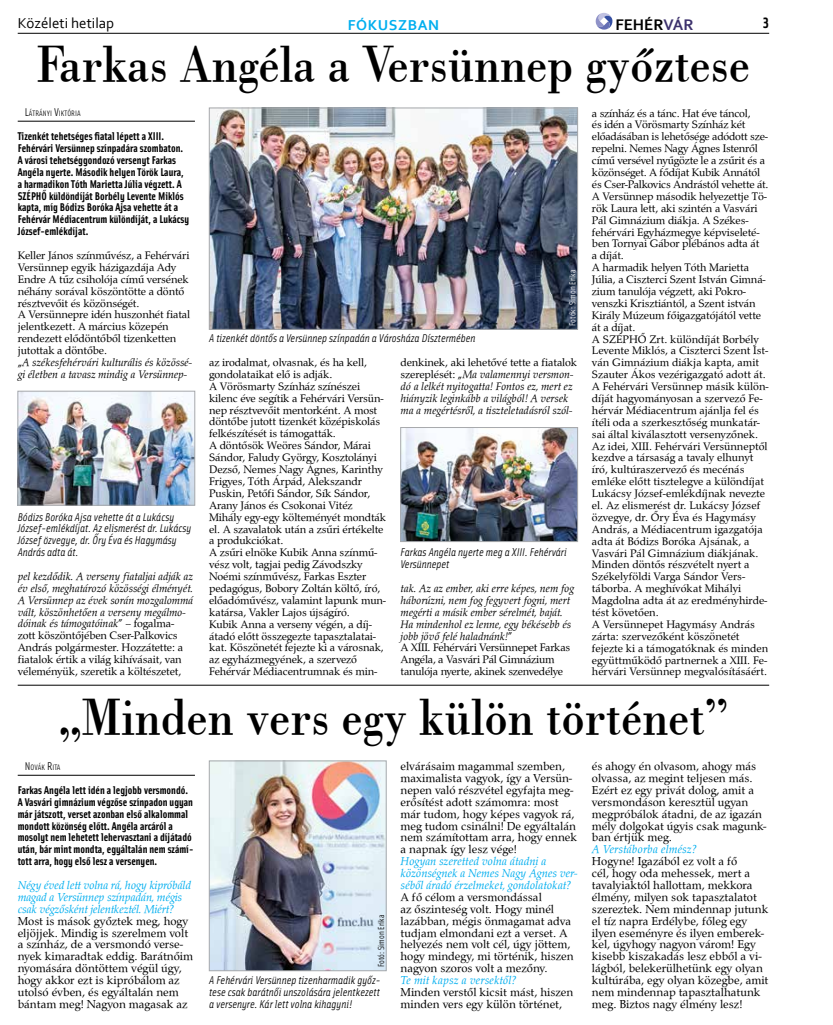
<style>
.page{position:relative;width:833px;height:1025px;background:#fff}
.page>*{position:absolute;margin:0;border:0;box-sizing:border-box;transform-origin:0 0}
.t1{font:52.5px "Bodoni PFL";color:#000;scale:.9 1}
.t2{font:700 16.12px "Corbel";color:#000}
.t3{font:15px "Corbel";color:#000}
.t4{font:700 15px "Corbel";letter-spacing:.04em;color:#00aeef}
.t5{font:700 15px "Solex";color:#000}
.t6{font:11.88px/11.9px "Palladius";color:#000}
.t7{font:italic 11.88px/11.9px "Palladius";letter-spacing:-.01em;color:#00aeef}
.t8{font:11.25px/11.9px "Palladius";letter-spacing:-.01em;color:#000}
.t9{font:italic 11.25px/11.9px "Palladius";letter-spacing:-.01em;color:#000}
.t10{font:700 11.25px/11.9px "Solex";color:#000}
.t11{font:italic 11.25px/11.9px "Solex";color:#000}
.t12{font:8.75px "Solex";color:#fff}
.t13{font:8.75px "Solex";color:#000}
.t14{font:7.88px "Solex";color:#000}
.s1{color:#3c316c}
.s2{font-size:11.25px}
.s3{font-style:italic}
.s4{font-style:normal}
</style>
<div class="page">
<hr style="left:18px;top:33px;width:751px;height:1px;background:#000">
<svg style="left:595px;top:13px;width:17px;height:17px"></svg>
<img style="left:211px;top:762px;width:173px;height:206px">
<div style="left:209px;top:760px;width:177px;height:210px;border:1px solid #a7a9ac"></div>
<img style="left:20px;top:393px;width:173px;height:110px">
<div style="left:18px;top:391px;width:177px;height:114px;border:1px solid #a7a9ac"></div>
<img style="left:402px;top:429px;width:174px;height:110px">
<div style="left:400px;top:427px;width:178px;height:114px;border:1px solid #a7a9ac"></div>
<hr style="left:18px;top:121px;width:177px;height:1px;background:#000">
<hr style="left:18px;top:774px;width:177px;height:1px;background:#000">
<img style="left:211px;top:110px;width:365px;height:217px">
<div style="left:209px;top:108px;width:369px;height:221px;border:1px solid #a7a9ac"></div>
<hr style="left:18px;top:684px;width:751px;height:1px;background:#000">
<h3 class="t3" style="left:18px;top:13px;width:98px">Közéleti hetilap</h3>
<h3 class="t4" style="left:348px;top:15px;width:93px">FÓKUSZBAN</h3>
<h2 class="t2" style="left:615px;top:14px;width:80px">FEHÉR<span class="s1">VÁR</span></h2>
<h3 class="t5" style="left:762px;top:13px;width:8px">3</h3>
<h1 class="t1" style="left:37px;top:27px;width:794px">Farkas Angéla a Versünnep győztese</h1>
<p class="t14" style="left:25px;top:109px;width:57px"><span class="s2">L</span>ÁTRÁNYI <span class="s2">V</span>IKTÓRIA</p>
<p class="t10" style="left:18px;top:130px;width:173px">Tizenkét tehetséges fiatal lépett a XIII.<br>Fehérvári Versünnep színpadára szombaton.<br>A városi tehetséggondozó versenyt Farkas Angéla nyerte. Második helyen Török Laura, a harmadikon Tóth Marietta Júlia végzett. A SZÉPHŐ küldöndíját Borbély Levente Miklós kapta, míg Bódizs Boróka Ajsa vehette át a Fehérvár Médiacentrum különdíját, a Lukácsy József-emlékdíjat.</p>
<p class="t8" style="left:18px;top:249px;width:176px">Keller János színművész, a Fehérvári Versünnep egyik házigazdája Ady Endre A tűz csiholója című versének néhány sorával köszöntötte a döntő résztvevőit és közönségét.<br>A Versünnepre idén huszonhét fiatal jelentkezett. A március közepén rendezett elődöntőből tizenketten jutottak a döntőbe.<br>„<span class="s3">A székesfehérvári kulturális és közössé&shy;gi életben a tavasz mindig a Versünnep-</span></p>
<p class="t11" style="left:18px;top:510px;width:175px">Bódizs Boróka Ajsa vehette át a Lukácsy József-emlékdíjat. Az elismerést dr. Lukácsy József özvegye, dr. Őry Éva és Hagymásy András adta át.</p>
<p class="t9" style="left:18px;top:570px;width:177px">pel kezdődik. A verseny fiataljai adják az év első, meghatározó közösségi élményét.<br>A Versünnep az évek során mozgalommá vált, köszönhetően a verseny megálmo&shy;dóinak és támogatóinak<span class="s4">” – fogalma&shy;zott köszöntőjében Cser-Palkovics András polgármester. Hozzátette: a fiatalok értik a világ kihívásait, van véleményük, szeretik a költészetet,</span></p>
<p class="t11" style="left:209px;top:332px;width:268px">A tizenkét döntős a Versünnep színpadán a Városháza Dísztermében</p>
<p class="t12" style="left:567px;top:326px;width:58px;rotate:-90deg">Fotók: Simon Erika</p>
<p class="t8" style="left:209px;top:356px;width:178px">az irodalmat, olvasnak, és ha kell, gondolataikat elő is adják.<br>A Vörösmarty Színház színészei kilenc éve segítik a Fehérvári Versün&shy;nep résztvevőit mentorként. A most döntőbe jutott tizenkét középiskolás felkészítését is támogatták.<br>A döntősök Weöres Sándor, Márai Sándor, Faludy György, Kosztolányi Dezső, Nemes Nagy Ágnes, Karinthy Frigyes, Tóth Árpád, Alekszandr Puskin, Petőfi Sándor, Sík Sándor, Arany János és Csokonai Vitéz Mihály egy-egy költeményét mondták el. A szavalatok után a zsűri értékelte a produkciókat.<br>A zsűri elnöke Kubik Anna színmű&shy;vész volt, tagjai pedig Závodszky Noémi színművész, Farkas Eszter pedagógus, Bobory Zoltán költő, író, előadóművész, valamint lapunk mun&shy;katársa, Vakler Lajos újságíró.<br>Kubik Anna a verseny végén, a díj&shy;átadó előtt összegezte tapasztalatai&shy;kat. Köszönetét fejezte ki a városnak, az egyházmegyének, a szervező Fehérvár Médiacentrumnak és min-</p>
<p class="t9" style="left:400px;top:356px;width:178px"><span class="s4">denkinek, aki lehetővé tette a fiatalok szereplését: „</span>Ma valamennyi versmon&shy;dó a lelkét nyitogatta! Fontos ez, mert ez hiányzik leginkább a világból! A versek ma a megértésről, a tiszteletadásról szól-</p>
<p class="t11" style="left:400px;top:545px;width:168px">Farkas Angéla nyerte meg a XIII. Fehérvári<br>Versünnepet</p>
<p class="t9" style="left:400px;top:582px;width:175px">tak. Az az ember, aki erre képes, nem fog háborúzni, nem fog fegyvert fogni, mert megérti a másik ember sérelmét, baját.<br>Ha mindenhol ez lenne, egy békésebb és jobb jövő felé haladnánk!<span class="s4">”<br>A XIII. Fehérvári Versünnepet Farkas Angéla, a Vasvári Pál Gimnázium tanulója nyerte, akinek szenvedélye</span></p>
<p class="t8" style="left:592px;top:107px;width:178px">a színház és a tánc. Hat éve táncol,<br>és idén a Vörösmarty Színház két előadásában is lehetősége adódott sze&shy;repelni. Nemes Nagy Ágnes Istenről című versével nyűgözte le a zsűrit és a közönséget. A fődíjat Kubik Annától és Cser-Palkovics Andrástól vehette át.<br>A Versünnep második helyezettje Tö&shy;rök Laura lett, aki szintén a Vasvári Pál Gimnázium diákja. A Székes&shy;fehérvári Egyházmegye képviseleté&shy;ben Tornyai Gábor plébános adta át<br>a díját.<br>A harmadik helyen Tóth Marietta Júlia, a Ciszterci Szent István Gimná&shy;zium tanulója végzett, aki Pokro&shy;venszki Krisztiántól, a Szent istván Király Múzeum főigazgatójától vette át a díjat.<br>A SZÉPHŐ Zrt. különdíját Borbély Levente Miklós, a Ciszterci Szent Ist&shy;ván Gimnázium diákja kapta, amit Szauter Ákos vezérigazgató adott át.<br>A Fehérvári Versünnep másik külön&shy;díját hagyományosan a szervező Fe&shy;hérvár Médiacentrum ajánlja fel és ítéli oda a szerkesztőség munkatár&shy;sai által kiválasztott versenyzőnek.<br>Az idei, XIII. Fehérvári Versünneptől kezdve a társaság a tavaly elhunyt író, kultúraszervező és mecénás emléke előtt tisztelegve a különdíjat Lukácsy József-emlékdíjnak nevezte el. Az elismerést dr. Lukácsy József özvegye, dr. Őry Éva és Hagymásy András, a Médiacentrum igazgatója adta át Bódizs Boróka Ajsának, a Vasvári Pál Gimnázium diákjának.<br>Minden döntős részvételt nyert a Székelyföldi Varga Sándor Vers&shy;táborba. A meghívókat Mihályi Magdolna adta át az eredményhirde&shy;tést követően.<br>A Versünnepet Hagymásy András zárta: szervezőként köszönetét fejezte ki a támogatóknak és minden együttműködő partnernek a XIII. Fe&shy;hérvári Versünnep megvalósításáért.</p>
<h1 class="t1" style="left:58px;top:680px;width:746px">„Minden vers egy külön történet”</h1>
<p class="t14" style="left:25px;top:762px;width:37px"><span class="s2">N</span> OVÁK <span class="s2">R</span>ITA</p>
<p class="t10" style="left:18px;top:783px;width:177px">Farkas Angéla lett idén a legjobb versmondó.<br>A Vasvári gimnázium végzőse színpadon ugyan már játszott, verset azonban első alkalommal mondott közönség előtt. Angéla arcáról a mosolyt nem lehetett lehervasztani a díjátadó után, bár mint mondta, egyáltalán nem számí&shy;tott arra, hogy első lesz a versenyen.</p>
<p class="t7" style="left:18px;top:878px;width:175px">Négy éved lett volna rá, hogy kipróbáld magad a Versünnep színpadán, mégis csak végzősként jelentkeztél. Miért?</p>
<p class="t6" style="left:18px;top:914px;width:177px">Most is mások győztek meg, hogy eljöjjek. Mindig is szerelmem volt a színház, de a versmondó verse&shy;nyek kimaradtak eddig. Barátnőim nyomására döntöttem végül úgy, hogy akkor ezt is kipróbálom az utolsó évben, és egyáltalán nem bántam meg! Nagyon magasak az</p>
<p class="t13" style="left:375px;top:966px;width:54px;rotate:-90deg">Fotó: Simon Erika</p>
<p class="t11" style="left:209px;top:973px;width:173px;text-align:justify">A Fehérvári Versünnep tizenharmadik győz&shy;tese csak barátnői unszolására jelentkezett a versenyre. Kár lett volna kihagyni!</p>
<p class="t6" style="left:400px;top:760px;width:178px">elvárásaim magammal szemben, maximalista vagyok, így a Versün&shy;nepen való részvétel egyfajta meg&shy;erősítést adott számomra: most már tudom, hogy képes vagyok rá, meg tudom csinálni! De egyáltalán nem számítottam arra, hogy ennek a napnak így lesz vége!</p>
<p class="t7" style="left:400px;top:855px;width:178px">Hogyan szeretted volna átadni a közönségnek a Nemes Nagy Ágnes ver&shy;séből áradó érzelmeket, gondolatokat?</p>
<p class="t6" style="left:400px;top:890px;width:174px">A fő célom a versmondással<br>az őszinteség volt. Hogy minél lazábban, mégis önmagamat adva tudjam elmondani ezt a verset. A helyezés nem volt cél, úgy jöttem, hogy mindegy, mi történik, hiszen nagyon szoros volt a mezőny.</p>
<p class="t7" style="left:400px;top:973px;width:117px">Te mit kapsz a versektől?</p>
<p class="t6" style="left:400px;top:985px;width:174px">Minden verstől kicsit mást, hiszen minden vers egy külön történet,</p>
<p class="t6" style="left:592px;top:760px;width:176px">és ahogy én olvasom, ahogy más olvassa, az megint teljesen más.<br>Ezért ez egy privát dolog, amit a versmondáson keresztül ugyan megpróbálok átadni, de az igazán mély dolgokat úgyis csak magunk&shy;ban értjük meg.</p>
<p class="t7" style="left:592px;top:843px;width:106px">A Verstáborba elmész?</p>
<p class="t6" style="left:592px;top:855px;width:178px">Hogyne! Igazából ez volt a fő<br>cél, hogy oda mehessek, mert a tavalyiaktól hallottam, mekkora élmény, milyen sok tapasztalatot szereztek. Nem mindennap jutunk el tíz napra Erdélybe, főleg egy ilyen eseményre és ilyen emberek&shy;kel, úgyhogy nagyon várom! Egy kisebb kiszakadás lesz ebből a vi&shy;lágból, belekerülhetünk egy olyan kultúrába, egy olyan közegbe, amit nem mindennap tapasztalhatunk meg. Biztos nagy élmény lesz!</p>
</div>
